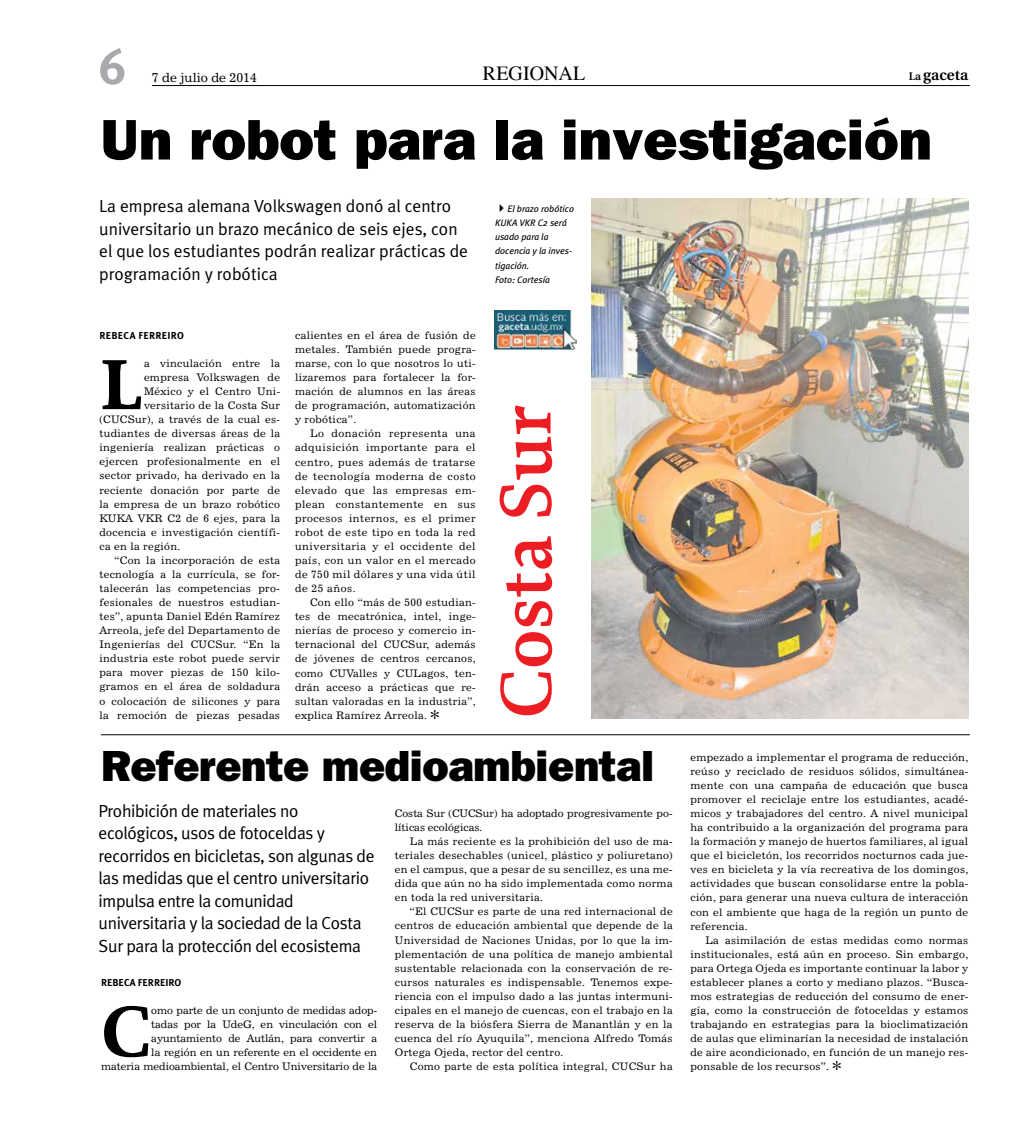
<style>
.page{position:relative;width:1025px;height:1125px;background:#fff}
.page>*{position:absolute;margin:0;border:0;box-sizing:border-box;transform-origin:0 0}
.t1{font:600 75px "Proforma";color:#ed1d24}
.t2{font:700 74.88px "Proforma";color:#000}
.t3{font:800 57.5px "Franklin Gothic";color:#000}
.t4{font:700 50px "Meta Plus";color:#a7a9ac}
.t5{font:800 43.75px "Franklin Gothic";letter-spacing:-.01em;color:#000}
.t6{font:20px "Times";color:#000}
.t7{font:17.5px/22.5px "Meta Plus Normal";letter-spacing:-.02em;color:#000}
.t8{font:17.5px/22.5px "Meta Plus Normal";color:#000}
.t9{font:600 15.12px "Utopia";color:#000}
.t10{font:12.5px "News 702 BT";color:#000}
.t11{font:10.25px/14.1px "News 702 BT";letter-spacing:.03em;color:#000;text-align:justify}
.t12{font:10.25px/14.1px "News 702 BT";color:#000;text-align:right}
.t13{font:700 10px "Meta Plus";color:#000}
.t14{font:700 10px "Meta Plus";letter-spacing:.025em;color:#000}
.t15{font:italic 9.38px/14px "Meta Plus";color:#000}
.s1{font-size:11px}
.s2{font-family:"Monotype Sorts";font-size:12.5px}
</style>
<div class="page">
<hr style="left:152px;top:85px;width:817px;height:1px;background:#000">
<img style="left:591px;top:198px;width:376px;height:521px">
<hr style="left:101px;top:734px;width:868px;height:1px;background:#000">
<img style="left:494px;top:311px;width:82px;height:39px">
<h3 class="t4" style="left:99px;top:38px;width:30px">6</h3>
<p class="t10" style="left:152px;top:70px;width:106px">7 de julio de 2014</p>
<h3 class="t6" style="left:483px;top:54px;width:104px">REGIONAL</h3>
<h3 class="t9" style="left:908px;top:66px;width:61px"><span class="s1">La</span> gaceta</h3>
<h3 class="t3" style="left:101px;top:106px;width:832px">Un robot para la investigación</h3>
<h3 class="t8" style="left:99px;top:195px;width:370px">La empresa alemana Volkswagen donó al centro universitario un brazo mecánico de seis ejes, con el que los estudiantes podrán realizar prácticas de programación y robótica</h3>
<p class="t15" style="left:495px;top:202px;width:81px">✔El brazo robótico<br>KUKA VKR C2 será usado para la docencia y la inves&shy;tigación.<br>Foto: Cortesía</p>
<p class="t14" style="left:99px;top:330px;width:86px">REBECA FERREIRO</p>
<h2 class="t2" style="left:99px;top:337px;width:44px">L</h2>
<p class="t11" style="left:144px;top:356px;width:137px">a vinculación entre la</p>
<p class="t11" style="left:144px;top:370px;width:137px">empresa Volkswagen de</p>
<p class="t11" style="left:144px;top:384px;width:137px">México y el Centro Uni-</p>
<p class="t11" style="left:144px;top:398px;width:137px">versitario de la Costa Sur</p>
<p class="t11" style="left:99px;top:412px;width:182px">(CUCSur), a través de la cual es-</p>
<p class="t11" style="left:99px;top:426px;width:182px">tudiantes de diversas áreas de la</p>
<p class="t11" style="left:99px;top:440px;width:182px">ingeniería realizan prácticas o</p>
<p class="t11" style="left:99px;top:455px;width:182px">ejercen profesionalmente en el</p>
<p class="t11" style="left:99px;top:469px;width:182px">sector privado, ha derivado en la</p>
<p class="t11" style="left:99px;top:483px;width:182px">reciente donación por parte de</p>
<p class="t11" style="left:99px;top:497px;width:182px">la empresa de un brazo robótico</p>
<p class="t11" style="left:99px;top:511px;width:182px">KUKA VKR C2 de 6 ejes, para la</p>
<p class="t11" style="left:99px;top:525px;width:182px">docencia e investigación científi-</p>
<p class="t11" style="left:99px;top:539px;width:82px">ca en la región.</p>
<p class="t11" style="left:114px;top:553px;width:167px">“Con la incorporación de esta</p>
<p class="t11" style="left:99px;top:567px;width:182px">tecnología a la currícula, se for-</p>
<p class="t11" style="left:99px;top:581px;width:182px">talecerán las competencias pro-</p>
<p class="t11" style="left:99px;top:595px;width:182px">fesionales de nuestros estudian-</p>
<p class="t11" style="left:99px;top:609px;width:182px">tes”, apunta Daniel Edén Ramírez</p>
<p class="t11" style="left:99px;top:623px;width:182px">Arreola, jefe del Departamento de</p>
<p class="t11" style="left:99px;top:637px;width:182px">Ingenierías del CUCSur. “En la</p>
<p class="t11" style="left:99px;top:651px;width:182px">industria este robot puede servir</p>
<p class="t11" style="left:99px;top:666px;width:182px">para mover piezas de 150 kilo-</p>
<p class="t11" style="left:99px;top:680px;width:182px">gramos en el área de soldadura</p>
<p class="t11" style="left:99px;top:694px;width:182px">o colocación de silicones y para</p>
<p class="t11" style="left:99px;top:708px;width:182px">la remoción de piezas pesadas</p>
<p class="t11" style="left:295px;top:328px;width:182px">calientes en el área de fusión de metales. También puede progra&shy;marse, con lo que nosotros lo uti&shy;lizaremos para fortalecer la for&shy;mación de alumnos en las áreas de programación, automatización y robótica”.</p>
<p class="t11" style="left:295px;top:427px;width:182px;text-indent:15px">Lo donación representa una adquisición importante para el centro, pues además de tratarse de tecnología moderna de costo elevado que las empresas em&shy;plean constantemente en sus procesos internos, es el primer robot de este tipo en toda la red universitaria y el occidente del país, con un valor en el mercado de 750 mil dólares y una vida útil de 25 años.</p>
<p class="t11" style="left:295px;top:595px;width:182px;text-indent:15px">Con ello “más de 500 estudian&shy;tes de mecatrónica, intel, inge&shy;nierías de proceso y comercio in&shy;ternacional del CUCSur, además de jóvenes de centros cercanos, como CUValles y CULagos, ten&shy;drán acceso a prácticas que re&shy;sultan valoradas en la industria”, explica Ramírez Arreola. <span class="s2">[</span></p>
<h1 class="t1" style="left:479px;top:719px;width:315px;rotate:-90deg">Costa Sur</h1>
<h3 class="t5" style="left:101px;top:741px;width:554px">Referente medioambiental</h3>
<p class="t7" style="left:99px;top:799px;width:277px">Prohibición de materiales no ecológicos, usos de fotoceldas y recorridos en bicicletas, son algunas de las medidas que el centro universitario impulsa entre la comunidad universitaria y la sociedad de la Costa Sur para la protección del ecosistema</p>
<p class="t13" style="left:101px;top:976px;width:82px">REBECA FERREIRO</p>
<h2 class="t2" style="left:101px;top:984px;width:52px">C</h2>
<p class="t12" style="left:101px;top:1003px;width:277px">omo parte de un conjunto de medidas adop-<br>tadas por la UdeG, en vinculación con el ayuntamiento de Autlán, para convertir a<br>la región en un referente en el occidente en<br>materia medioambiental, el Centro Universitario de la</p>
<p class="t12" style="left:394px;top:806px;width:279px;text-align:left">Costa Sur (CUCSur) ha adoptado progresivamente po&shy;líticas ecológicas.</p>
<p class="t11" style="left:394px;top:834px;width:279px;text-indent:15px">La más reciente es la prohibición del uso de ma&shy;teriales desechables (unicel, plástico y poliuretano) en el campus, que a pesar de su sencillez, es una me&shy;dida que aún no ha sido implementada como norma en toda la red universitaria.</p>
<p class="t11" style="left:394px;top:905px;width:279px;text-indent:15px">“El CUCSur es parte de una red internacional de centros de educación ambiental que depende de la Universidad de Naciones Unidas, por lo que la im&shy;plementación de una política de manejo ambiental sustentable relacionada con la conservación de re&shy;cursos naturales es indispensable. Tenemos expe&shy;riencia con el impulso dado a las juntas intermuni&shy;cipales en el manejo de cuencas, con el trabajo en la reserva de la biósfera Sierra de Manantlán y en la cuenca del río Ayuquila”, menciona Alfredo Tomás Ortega Ojeda, rector del centro.</p>
<p class="t11" style="left:409px;top:1059px;width:264px">Como parte de esta política integral, CUCSur ha</p>
<p class="t11" style="left:690px;top:750px;width:279px">empezado a implementar el programa de reducción, reúso y reciclado de residuos sólidos, simultánea&shy;mente con una campaña de educación que busca promover el reciclaje entre los estudiantes, acadé&shy;micos y trabajadores del centro. A nivel municipal ha contribuido a la organización del programa para la formación y manejo de huertos familiares, al igual que el bicicletón, los recorridos nocturnos cada jue&shy;ves en bicicleta y la vía recreativa de los domingos, actividades que buscan consolidarse entre la pobla&shy;ción, para generar una nueva cultura de interacción con el ambiente que haga de la región un punto de referencia.</p>
<p class="t11" style="left:690px;top:933px;width:279px;text-indent:15px">La asimilación de estas medidas como normas institucionales, está aún en proceso. Sin embargo, para Ortega Ojeda es importante continuar la labor y establecer planes a corto y mediano plazos. “Busca&shy;mos estrategias de reducción del consumo de ener&shy;gía, como la construcción de fotoceldas y estamos trabajando en estrategias para la bioclimatización de aulas que eliminarían la necesidad de instalación de aire acondicionado, en función de un manejo res&shy;ponsable de los recursos”. <span class="s2">[</span></p>
</div>
